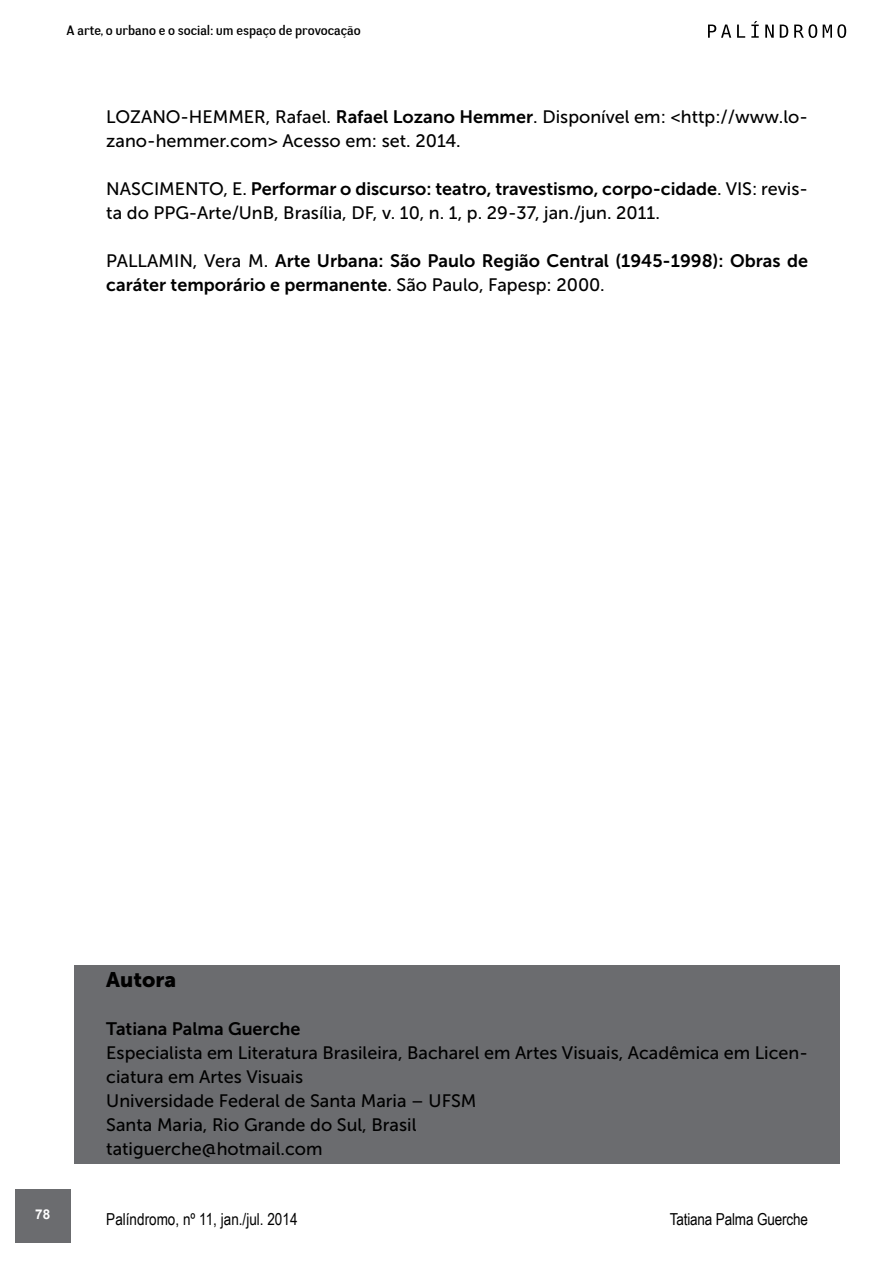
<style>
.page{position:relative;width:893px;height:1263px;background:#fff}
.page>*{position:absolute;margin:0;border:0;box-sizing:border-box;transform-origin:0 0}
.t1{font:21px "Museo Sans 900";color:#000}
.t2{font:18px/24px "Museo Sans 500";color:#000}
.t3{font:18px/24px "Museo Sans 700";color:#000}
.t4{font:16.5px "Arial Narrow";letter-spacing:-.005em;color:#000}
.t5{font:13.5px "Negotiate Free";color:#000}
.t6{font:700 13.5px "Arial";color:#fff}
.s1{font-family:"Museo Sans 700"}
.s2{font-family:"Museo Sans 500"}
</style>
<div class="page">
<svg style="left:708px;top:25px;width:23px;height:13px"></svg>
<svg style="left:737px;top:25px;width:8px;height:13px"></svg>
<svg style="left:751px;top:21px;width:8px;height:17px"></svg>
<svg style="left:765px;top:25px;width:9px;height:13px"></svg>
<svg style="left:780px;top:25px;width:8px;height:13px"></svg>
<svg style="left:794px;top:24px;width:23px;height:14px"></svg>
<svg style="left:823px;top:24px;width:23px;height:14px"></svg>
<div style="left:15px;top:1189px;width:55px;height:53px;background:#6b6c6f"></div>
<div style="left:74px;top:965px;width:766px;height:199px;background:#6b6c6f"></div>
<p class="t5" style="left:67px;top:22px;width:296px">A arte, o urbano e o social: um espaço de provocação</p>
<p class="t2" style="left:106px;top:104px;width:703px">LOZANO-HEMMER, Rafael. <span class="s1">Rafael Lozano Hemmer</span>. Disponível em: &lt;http://www.lo&shy;zano-hemmer.com&gt; Acesso em: set. 2014.</p>
<p class="t3" style="left:106px;top:176px;width:703px"><span class="s2">NASCIMENTO, E.</span> Performar o discurso: teatro, travestismo, corpo-cidade<span class="s2">. VIS: revis-</span></p>
<p class="t2" style="left:106px;top:200px;width:555px">ta do PPG-Arte/UnB, Brasília, DF, v. 10, n. 1, p. 29-37, jan./jun. 2011.</p>
<p class="t3" style="left:106px;top:248px;width:703px"><span class="s2">PALLAMIN, Vera M.</span> Arte Urbana: São Paulo Região Central (1945-1998): Obras de caráter temporário e permanente<span class="s2">. São Paulo, Fapesp: 2000.</span></p>
<p class="t6" style="left:35px;top:1205px;width:17px">78</p>
<p class="t1" style="left:106px;top:967px;width:72px">Autora</p>
<p class="t3" style="left:106px;top:1016px;width:196px">Tatiana Palma Guerche</p>
<p class="t2" style="left:106px;top:1040px;width:703px">Especialista em Literatura Brasileira, Bacharel em Artes Visuais, Acadêmica em Licen&shy;ciatura em Artes Visuais<br>Universidade Federal de Santa Maria – UFSM<br>Santa Maria, Rio Grande do Sul, Brasil<br>tatiguerche@hotmail.com</p>
<p class="t4" style="left:106px;top:1206px;width:193px">Palíndromo, nº 11, jan./jul. 2014</p>
<p class="t4" style="left:670px;top:1206px;width:140px">Tatiana Palma Guerche</p>
</div>
